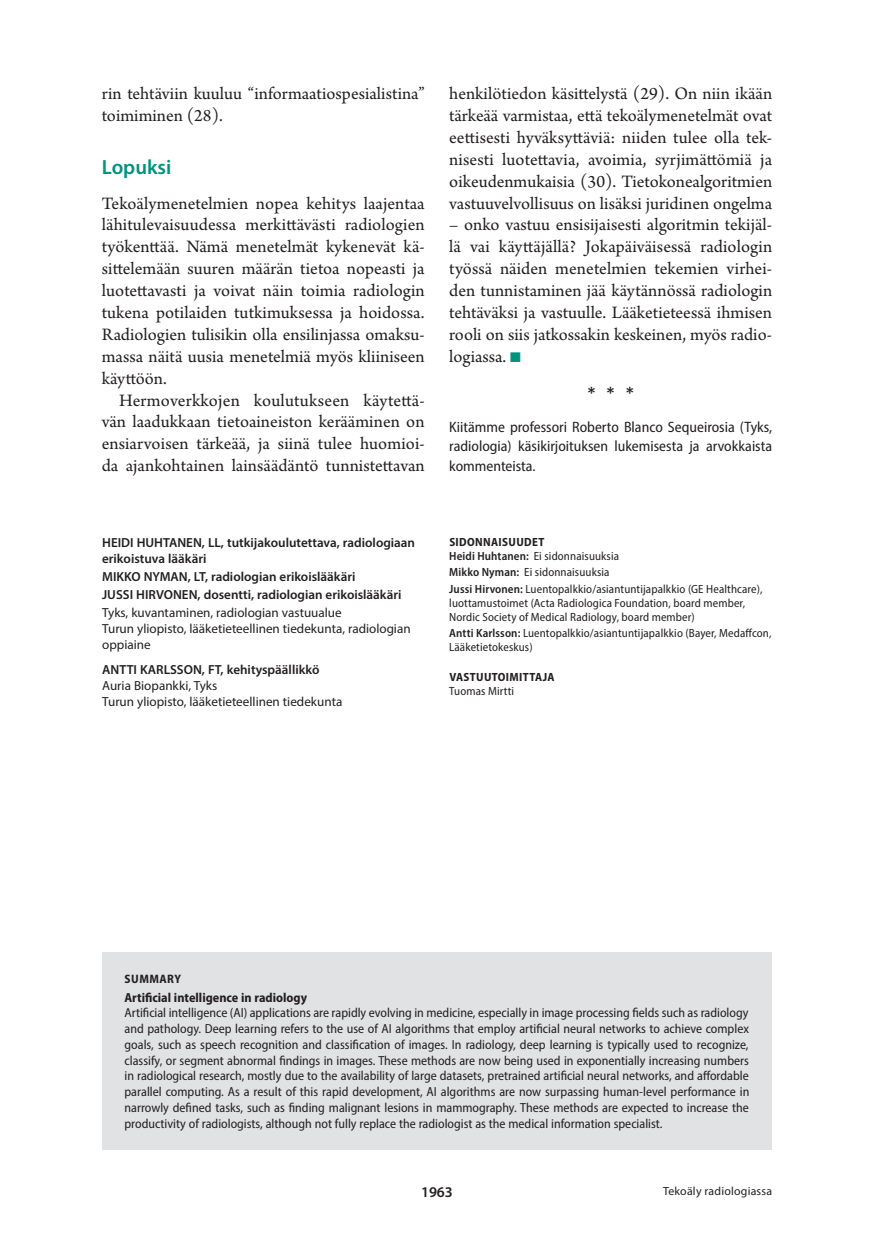
<style>
.page{position:relative;width:874px;height:1241px;background:#fff}
.page>*{position:absolute;margin:0;border:0;box-sizing:border-box;transform-origin:0 0}
.v1_teema{font:600 20.65px "Myriad Pro";color:#00937d}
.Normaali{font:19.25px "Calibri";color:#231f20}
.l_ei_sis{font:18.38px/21.9px "Arno Pro";color:#231f20;text-align:justify}
.lp{font:semi-condensed 15.05px/19.2px "Myriad Pro";color:#231f20;text-align:justify}
.t1{font:600 14.88px "Myriad Pro";color:#231f20}
.summary_leipis{font:semi-condensed 13.12px/15.8px "Myriad Pro";color:#231f20;text-align:justify}
.ko{font:600 13.12px/15.8px "Myriad Pro";color:#231f20}
.ko-2{font:13.12px/15.8px "Myriad Pro";color:#231f20}
.summary_leipis-2{font:700 semi-condensed 13.12px "Myriad Pro";color:#231f20}
.summary_title{font:700 semi-condensed 12.25px "Myriad Pro";letter-spacing:.04em;color:#231f20}
.Sidonnaisuudet_txt{font:semi-condensed 11.9px/14px "Myriad Pro";letter-spacing:.01em;color:#231f20}
.Sidonnaisuudet_ots{font:700 semi-condensed 11.9px "Myriad Pro";letter-spacing:.03em;color:#231f20}
.Ala{font:11.9px "Myriad Pro";letter-spacing:.02em;color:#231f20}
.s1{color:#00937d}
.s2{font-weight:600}
</style>
<div class="page">
<div style="left:102px;top:952px;width:669px;height:197px;background:#e1e2e4"></div>
<p class="l_ei_sis" style="left:102px;top:84px;width:324px">rin tehtäviin kuuluu “informaatiospesialistina” toimiminen (28).</p>
<p class="v1_teema" style="left:102px;top:153px;width:71px">Lopuksi</p>
<p class="l_ei_sis" style="left:102px;top:193px;width:324px">Tekoälymenetelmien nopea kehitys laajentaa lähitulevaisuudessa merkittävästi radiologien työkenttää. Nämä menetelmät kykenevät kä&shy;sittelemään suuren määrän tietoa nopeasti ja luotettavasti ja voivat näin toimia radiologin tukena potilaiden tutkimuksessa ja hoidossa.<br>Radiologien tulisikin olla ensilinjassa omaksu&shy;massa näitä uusia menetelmiä myös kliiniseen käyttöön.</p>
<p class="l_ei_sis" style="left:102px;top:390px;width:324px;text-indent:17px">Hermoverkkojen koulutukseen käytettä&shy;vän laadukkaan tietoaineiston kerääminen on ensiarvoisen tärkeää, ja siinä tulee huomioi&shy;da ajankohtainen lainsäädäntö tunnistettavan</p>
<p class="l_ei_sis" style="left:449px;top:84px;width:324px">henkilötiedon käsittelystä (29). On niin ikään tärkeää varmistaa, että tekoälymenetelmät ovat eettisesti hyväksyttäviä: niiden tulee olla tek&shy;nisesti luotettavia, avoimia, syrjimättömiä ja oikeudenmukaisia (30). Tietokonealgoritmien vastuuvelvollisuus on lisäksi juridinen ongelma</p>
<p class="l_ei_sis" style="left:449px;top:215px;width:324px">– onko vastuu ensisijaisesti algoritmin tekijäl&shy;lä vai käyttäjällä? Jokapäiväisessä radiologin työssä näiden menetelmien tekemien virhei&shy;den tunnistaminen jää käytännössä radiologin tehtäväksi ja vastuulle. Lääketieteessä ihmisen rooli on siis jatkossakin keskeinen, myös radio&shy;logiassa. <span class="s1">■</span></p>
<p class="Normaali" style="left:586px;top:380px;width:50px">* * *</p>
<p class="lp" style="left:449px;top:417px;width:324px">Kiitämme professori Roberto Blanco Sequeirosia (Tyks, radiologia) käsikirjoituksen lukemisesta ja arvokkaista kommenteista.</p>
<p class="ko" style="left:102px;top:534px;width:314px">HEIDI HUHTANEN, LL, tutkijakoulutettava, radiologiaan erikoistuva lääkäri</p>
<p class="ko" style="left:102px;top:568px;width:255px">MIKKO NYMAN, LT, radiologian erikoislääkäri</p>
<p class="ko" style="left:102px;top:586px;width:301px">JUSSI HIRVONEN, dosentti, radiologian erikoislääkäri</p>
<p class="ko-2" style="left:102px;top:604px;width:241px">Tyks, kuvantaminen, radiologian vastuualue</p>
<p class="ko-2" style="left:102px;top:620px;width:310px">Turun yliopisto, lääketieteellinen tiedekunta, radiologian oppiaine</p>
<p class="ko" style="left:102px;top:661px;width:219px">ANTTI KARLSSON, FT, kehityspäällikkö</p>
<p class="ko-2" style="left:102px;top:677px;width:116px">Auria Biopankki, Tyks</p>
<p class="ko-2" style="left:102px;top:693px;width:241px">Turun yliopisto, lääketieteellinen tiedekunta</p>
<p class="Sidonnaisuudet_ots" style="left:449px;top:534px;width:96px">SIDONNAISUUDET</p>
<p class="Sidonnaisuudet_txt" style="left:449px;top:548px;width:171px"><span class="s2">Heidi Huhtanen:</span> Ei sidonnaisuuksia</p>
<p class="Sidonnaisuudet_txt" style="left:449px;top:565px;width:162px"><span class="s2">Mikko Nyman:</span> Ei sidonnaisuuksia</p>
<p class="Sidonnaisuudet_txt" style="left:449px;top:581px;width:315px"><span class="s2">Jussi Hirvonen:</span> Luentopalkkio/asiantuntijapalkkio (GE Healthcare), luottamustoimet (Acta Radiologica Foundation, board member,<br>Nordic Society of Medical Radiology, board member)</p>
<p class="Sidonnaisuudet_txt" style="left:449px;top:626px;width:323px"><span class="s2">Antti Karlsson:</span> Luentopalkkio/asiantuntijapalkkio (Bayer, Medaffcon,<br>Lääketietokeskus)</p>
<p class="Sidonnaisuudet_ots" style="left:449px;top:669px;width:107px">VASTUUTOIMITTAJA</p>
<p class="Sidonnaisuudet_txt" style="left:449px;top:683px;width:66px">Tuomas Mirtti</p>
<p class="summary_title" style="left:124px;top:971px;width:58px">SUMMARY</p>
<p class="summary_leipis-2" style="left:124px;top:988px;width:184px">Artificial intelligence in radiology</p>
<p class="summary_leipis" style="left:124px;top:1004px;width:626px">Artificial intelligence (AI) applications are rapidly evolving in medicine, especially in image processing fields such as radiology and pathology. Deep learning refers to the use of AI algorithms that employ artificial neural networks to achieve complex goals, such as speech recognition and classification of images. In radiology, deep learning is typically used to recognize, classify, or segment abnormal findings in images. These methods are now being used in exponentially increasing numbers in radiological research, mostly due to the availability of large datasets, pretrained artificial neural networks, and affordable parallel computing. As a result of this rapid development, AI algorithms are now surpassing human-level performance in narrowly defined tasks, such as finding malignant lesions in mammography. These methods are expected to increase the productivity of radiologists, although not fully replace the radiologist as the medical information specialist.</p>
<p class="t1" style="left:421px;top:1182px;width:33px">1963</p>
<p class="Ala" style="left:662px;top:1183px;width:110px">Tekoäly radiologiassa</p>
</div>
